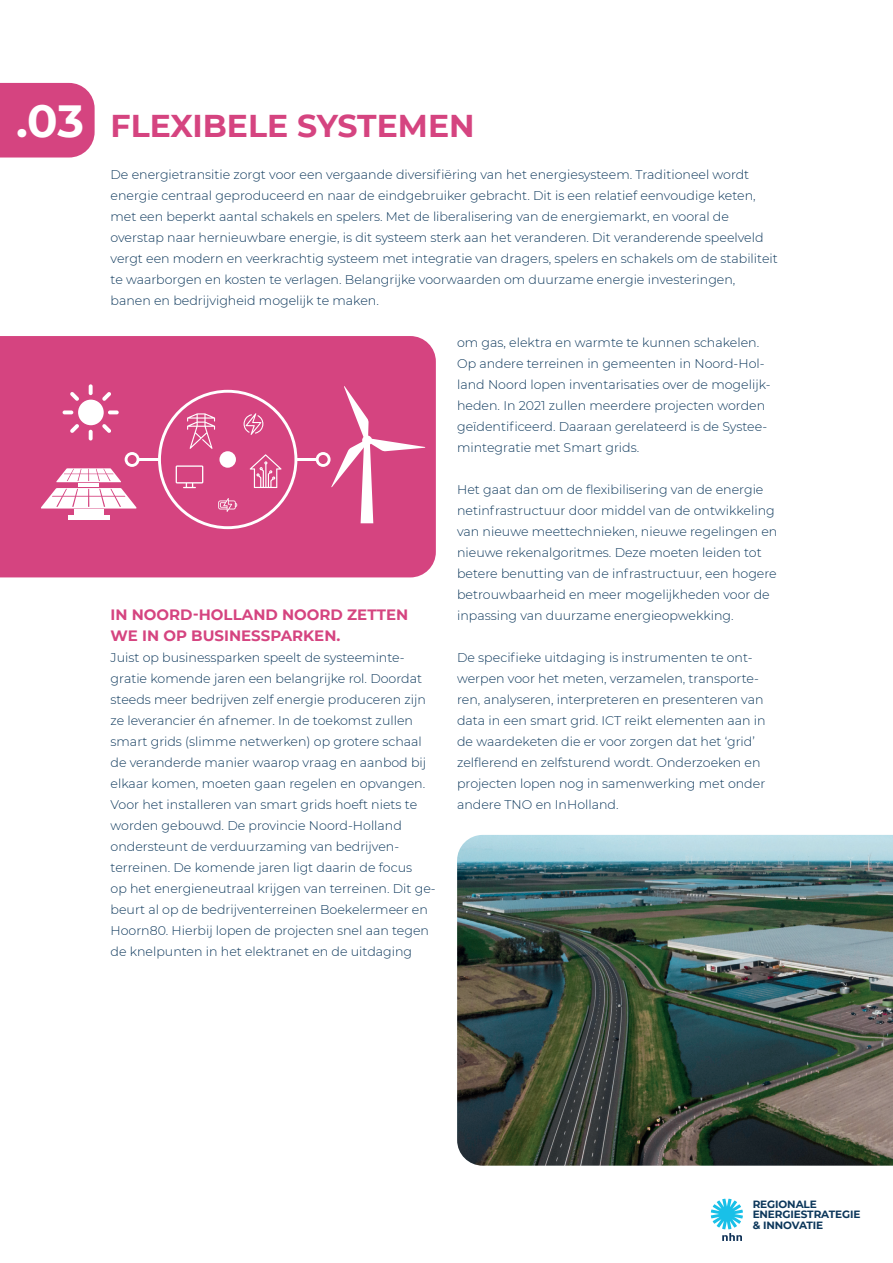
<style>
.page{position:relative;width:893px;height:1263px;background:#fff}
.page>*{position:absolute;margin:0;border:0;box-sizing:border-box;transform-origin:0 0}
.t1{font:700 45px "Montserrat";color:#fff}
.t2{font:700 31.5px "Montserrat";color:#d54480}
.t3{font:700 15px/21px "Montserrat";color:#d54480}
.t4{font:300 12.6px/21px "Montserrat";color:#0c375b}
.t5{font:700 10.5px/10.5px "Montserrat";letter-spacing:-.01em;color:#0c375b}
</style>
<div class="page">
<div style="left:0;top:83px;width:95px;height:74px;background:#d54480"></div>
<img style="left:457px;top:835px;width:436px;height:331px">
<div style="left:0;top:336px;width:436px;height:241px;background:#d54480"></div>
<div style="left:78px;top:400px;width:26px;height:25px;background:#fff;border-radius:50%"></div>
<svg style="left:89px;top:384px;width:4px;height:11px"></svg>
<svg style="left:89px;top:430px;width:4px;height:10px"></svg>
<svg style="left:102px;top:392px;width:9px;height:9px"></svg>
<svg style="left:70px;top:424px;width:9px;height:9px"></svg>
<svg style="left:108px;top:410px;width:11px;height:4px"></svg>
<svg style="left:63px;top:410px;width:10px;height:4px"></svg>
<svg style="left:102px;top:424px;width:9px;height:9px"></svg>
<svg style="left:70px;top:392px;width:9px;height:9px"></svg>
<svg style="left:41px;top:488px;width:96px;height:20px"></svg>
<div style="left:74px;top:509px;width:30px;height:7px;background:#fff"></div>
<div style="left:68px;top:515px;width:41px;height:5px;background:#fff"></div>
<hr style="left:78px;top:483px;width:21px;height:4px;background:#fff">
<hr style="left:138px;top:458px;width:21px;height:3px;background:#fff">
<svg style="left:56px;top:452px;width:83px;height:30px"></svg>
<hr style="left:296px;top:458px;width:21px;height:3px;background:#fff">
<svg style="left:316px;top:386px;width:109px;height:137px;background:#da5c90"></svg>
<svg style="left:158px;top:390px;width:139px;height:139px;background:#d95a8f"></svg>
<svg style="left:711px;top:1199px;width:32px;height:42px"></svg>
<h1 class="t1" style="left:16px;top:88px;width:69px">.03</h1>
<h2 class="t2" style="left:111px;top:103px;width:366px">FLEXIBELE SYSTEMEN</h2>
<p class="t4" style="left:111px;top:163px;width:669px">De energietransitie zorgt voor een vergaande diversifiëring van het energiesysteem. Traditioneel wordt energie centraal geproduceerd en naar de eindgebruiker gebracht. Dit is een relatief eenvoudige keten, met een beperkt aantal schakels en spelers. Met de liberalisering van de energiemarkt, en vooral de overstap naar hernieuwbare energie, is dit systeem sterk aan het veranderen. Dit veranderende speelveld vergt een modern en veerkrachtig systeem met integratie van dragers, spelers en schakels om de stabiliteit te waarborgen en kosten te verlagen. Belangrijke voorwaarden om duurzame energie investeringen, banen en bedrijvigheid mogelijk te maken.</p>
<p class="t3" style="left:111px;top:603px;width:299px">IN NOORD-HOLLAND NOORD ZETTEN<br>WE IN OP BUSINESSPARKEN.</p>
<p class="t4" style="left:111px;top:646px;width:327px">Juist op businessparken speelt de systeeminte&shy;gratie komende jaren een belangrijke rol. Doordat steeds meer bedrijven zelf energie produceren zijn ze leverancier én afnemer. In de toekomst zullen smart grids (slimme netwerken) op grotere schaal de veranderde manier waarop vraag en aanbod bij elkaar komen, moeten gaan regelen en opvangen.<br>Voor het installeren van smart grids hoeft niets te worden gebouwd. De provincie Noord-Holland ondersteunt de verduurzaming van bedrijven&shy;terreinen. De komende jaren ligt daarin de focus<br>op het energieneutraal krijgen van terreinen. Dit ge&shy;beurt al op de bedrijventerreinen Boekelermeer en Hoorn80. Hierbij lopen de projecten snel aan tegen de knelpunten in het elektranet en de uitdaging</p>
<p class="t4" style="left:457px;top:331px;width:315px">om gas, elektra en warmte te kunnen schakelen.<br>Op andere terreinen in gemeenten in Noord-Hol&shy;land Noord lopen inventarisaties over de mogelijk&shy;heden. In 2021 zullen meerdere projecten worden geïdentificeerd. Daaraan gerelateerd is de Systee&shy;mintegratie met Smart grids.</p>
<p class="t4" style="left:457px;top:478px;width:322px">Het gaat dan om de flexibilisering van de energie netinfrastructuur door middel van de ontwikkeling van nieuwe meettechnieken, nieuwe regelingen en nieuwe rekenalgoritmes. Deze moeten leiden tot betere benutting van de infrastructuur, een hogere betrouwbaarheid en meer mogelijkheden voor de inpassing van duurzame energieopwekking.</p>
<p class="t4" style="left:457px;top:646px;width:310px">De specifieke uitdaging is instrumenten te ont&shy;werpen voor het meten, verzamelen, transporte&shy;ren, analyseren, interpreteren en presenteren van data in een smart grid. ICT reikt elementen aan in de waardeketen die er voor zorgen dat het ‘grid’ zelflerend en zelfsturend wordt. Onderzoeken en projecten lopen nog in samenwerking met onder andere TNO en InHolland.</p>
<p class="t5" style="left:753px;top:1198px;width:109px">REGIONALE<br>ENERGIESTRATEGIE &amp; INNOVATIE</p>
</div>
